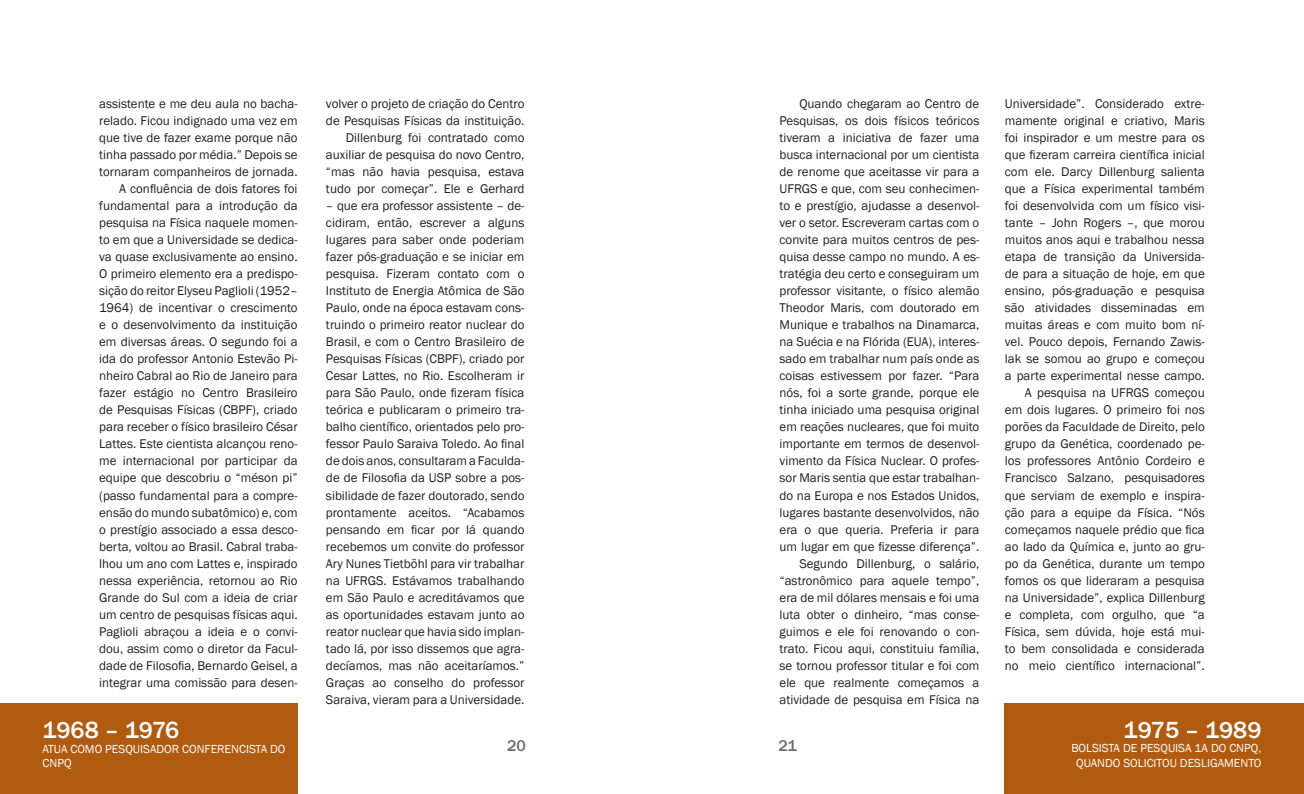
<style>
.page{position:relative;width:1304px;height:794px;background:#fff}
.page>*{position:absolute;margin:0;border:0;box-sizing:border-box;transform-origin:0 0}
.Data_negativa_DIREIT{font:500 24px "Franklin Gothic";color:#fff}
.Data_negativa__ESQUE{font:500 24px "Franklin Gothic";color:#fff}
.t1{font:500 16px "Franklin Gothic";color:#6c6d70}
.corpo_de_texto{font:13px/17px "Franklin Gothic";color:#231f20;text-align:justify}
.texto_positivo_ESQUE{font:12px "Franklin Gothic";color:#fff}
.texto_negativo_DIREI{font:12px/14.4px "Franklin Gothic";color:#fff}
</style>
<div class="page">
<div style="left:0;top:703px;width:298px;height:91px;background:#b15b10"></div>
<div style="left:1004px;top:703px;width:300px;height:91px;background:#b15b10"></div>
<p class="corpo_de_texto" style="left:99px;top:96px;width:200px">assistente e me deu aula no bacha&shy;relado. Ficou indignado uma vez em que tive de fazer exame porque não tinha passado por média.” Depois se tornaram companheiros de jornada.</p>
<p class="corpo_de_texto" style="left:99px;top:181px;width:200px;text-indent:20px">A confluência de dois fatores foi fundamental para a introdução da pesquisa na Física naquele momen&shy;to em que a Universidade se dedica&shy;va quase exclusivamente ao ensino.<br>O primeiro elemento era a predispo&shy;sição do reitor Elyseu Paglioli (1952– 1964) de incentivar o crescimento e o desenvolvimento da instituição em diversas áreas. O segundo foi a ida do professor Antonio Estevão Pi&shy;nheiro Cabral ao Rio de Janeiro para fazer estágio no Centro Brasileiro de Pesquisas Físicas (CBPF), criado para receber o físico brasileiro César Lattes. Este cientista alcançou reno&shy;me internacional por participar da equipe que descobriu o “méson pi” (passo fundamental para a compre&shy;ensão do mundo subatômico) e, com o prestígio associado a essa desco&shy;berta, voltou ao Brasil. Cabral traba&shy;lhou um ano com Lattes e, inspirado nessa experiência, retornou ao Rio Grande do Sul com a ideia de criar um centro de pesquisas físicas aqui.<br>Paglioli abraçou a ideia e o convi&shy;dou, assim como o diretor da Facul&shy;dade de Filosofia, Bernardo Geisel, a integrar uma comissão para desen-</p>
<p class="Data_negativa_DIREIT" style="left:43px;top:715px;width:138px">1968 – 1976</p>
<p class="texto_negativo_DIREI" style="left:43px;top:741px;width:244px">ATUA COMO PESQUISADOR CONFERENCISTA DO<br>CNPQ</p>
<p class="corpo_de_texto" style="left:326px;top:96px;width:200px">volver o projeto de criação do Centro de Pesquisas Físicas da instituição.</p>
<p class="corpo_de_texto" style="left:326px;top:130px;width:200px;text-indent:20px">Dillenburg foi contratado como auxiliar de pesquisa do novo Centro, “mas não havia pesquisa, estava tudo por começar”. Ele e Gerhard</p>
<p class="corpo_de_texto" style="left:326px;top:198px;width:200px">– que era professor assistente – de&shy;cidiram, então, escrever a alguns lugares para saber onde poderiam fazer pós-graduação e se iniciar em pesquisa. Fizeram contato com o Instituto de Energia Atômica de São Paulo, onde na época estavam cons&shy;truindo o primeiro reator nuclear do Brasil, e com o Centro Brasileiro de Pesquisas Físicas (CBPF), criado por Cesar Lattes, no Rio. Escolheram ir para São Paulo, onde fizeram física teórica e publicaram o primeiro tra&shy;balho científico, orientados pelo pro&shy;fessor Paulo Saraiva Toledo. Ao final de dois anos, consultaram a Faculda&shy;de de Filosofia da USP sobre a pos&shy;sibilidade de fazer doutorado, sendo prontamente aceitos. “Acabamos pensando em ficar por lá quando recebemos um convite do professor Ary Nunes Tietböhl para vir trabalhar na UFRGS. Estávamos trabalhando em São Paulo e acreditávamos que as oportunidades estavam junto ao reator nuclear que havia sido implan&shy;tado lá, por isso dissemos que agra&shy;decíamos, mas não aceitaríamos.” Graças ao conselho do professor Saraiva, vieram para a Universidade.</p>
<p class="corpo_de_texto" style="left:780px;top:96px;width:201px;text-indent:20px">Quando chegaram ao Centro de Pesquisas, os dois físicos teóricos tiveram a iniciativa de fazer uma busca internacional por um cientista de renome que aceitasse vir para a UFRGS e que, com seu conhecimen&shy;to e prestígio, ajudasse a desenvol&shy;ver o setor. Escreveram cartas com o convite para muitos centros de pes&shy;quisa desse campo no mundo. A es&shy;tratégia deu certo e conseguiram um professor visitante, o físico alemão Theodor Maris, com doutorado em Munique e trabalhos na Dinamarca, na Suécia e na Flórida (EUA), interes&shy;sado em trabalhar num país onde as coisas estivessem por fazer. “Para nós, foi a sorte grande, porque ele tinha iniciado uma pesquisa original em reações nucleares, que foi muito importante em termos de desenvol&shy;vimento da Física Nuclear. O profes&shy;sor Maris sentia que estar trabalhan&shy;do na Europa e nos Estados Unidos, lugares bastante desenvolvidos, não era o que queria. Preferia ir para um lugar em que fizesse diferença”.</p>
<p class="corpo_de_texto" style="left:780px;top:555px;width:201px;text-indent:20px">Segundo Dillenburg, o salário, “astronômico para aquele tempo”, era de mil dólares mensais e foi uma luta obter o dinheiro, “mas conse&shy;guimos e ele foi renovando o con&shy;trato. Ficou aqui, constituiu família, se tornou professor titular e foi com ele que realmente começamos a atividade de pesquisa em Física na</p>
<p class="t1" style="left:507px;top:735px;width:20px">20</p>
<p class="t1" style="left:779px;top:736px;width:20px">21</p>
<p class="corpo_de_texto" style="left:1005px;top:96px;width:201px">Universidade”. Considerado extre&shy;mamente original e criativo, Maris foi inspirador e um mestre para os que fizeram carreira científica inicial com ele. Darcy Dillenburg salienta que a Física experimental também foi desenvolvida com um físico visi&shy;tante – John Rogers –, que morou muitos anos aqui e trabalhou nessa etapa de transição da Universida&shy;de para a situação de hoje, em que ensino, pós-graduação e pesquisa são atividades disseminadas em muitas áreas e com muito bom ní&shy;vel. Pouco depois, Fernando Zawis&shy;lak se somou ao grupo e começou a parte experimental nesse campo.</p>
<p class="corpo_de_texto" style="left:1005px;top:385px;width:201px;text-indent:20px">A pesquisa na UFRGS começou em dois lugares. O primeiro foi nos porões da Faculdade de Direito, pelo grupo da Genética, coordenado pe&shy;los professores Antônio Cordeiro e Francisco Salzano, pesquisadores que serviam de exemplo e inspira&shy;ção para a equipe da Física. “Nós começamos naquele prédio que fica ao lado da Química e, junto ao gru&shy;po da Genética, durante um tempo fomos os que lideraram a pesquisa na Universidade”, explica Dillenburg e completa, com orgulho, que “a Física, sem dúvida, hoje está mui&shy;to bem consolidada e considerada no meio científico internacional”.</p>
<p class="Data_negativa__ESQUE" style="left:1124px;top:715px;width:139px">1975 – 1989</p>
<p class="texto_positivo_ESQUE" style="left:1071px;top:740px;width:192px">BOLSISTA DE PESQUISA 1A DO CNPQ,</p>
<p class="texto_positivo_ESQUE" style="left:1076px;top:755px;width:187px">QUANDO SOLICITOU DESLIGAMENTO</p>
</div>
